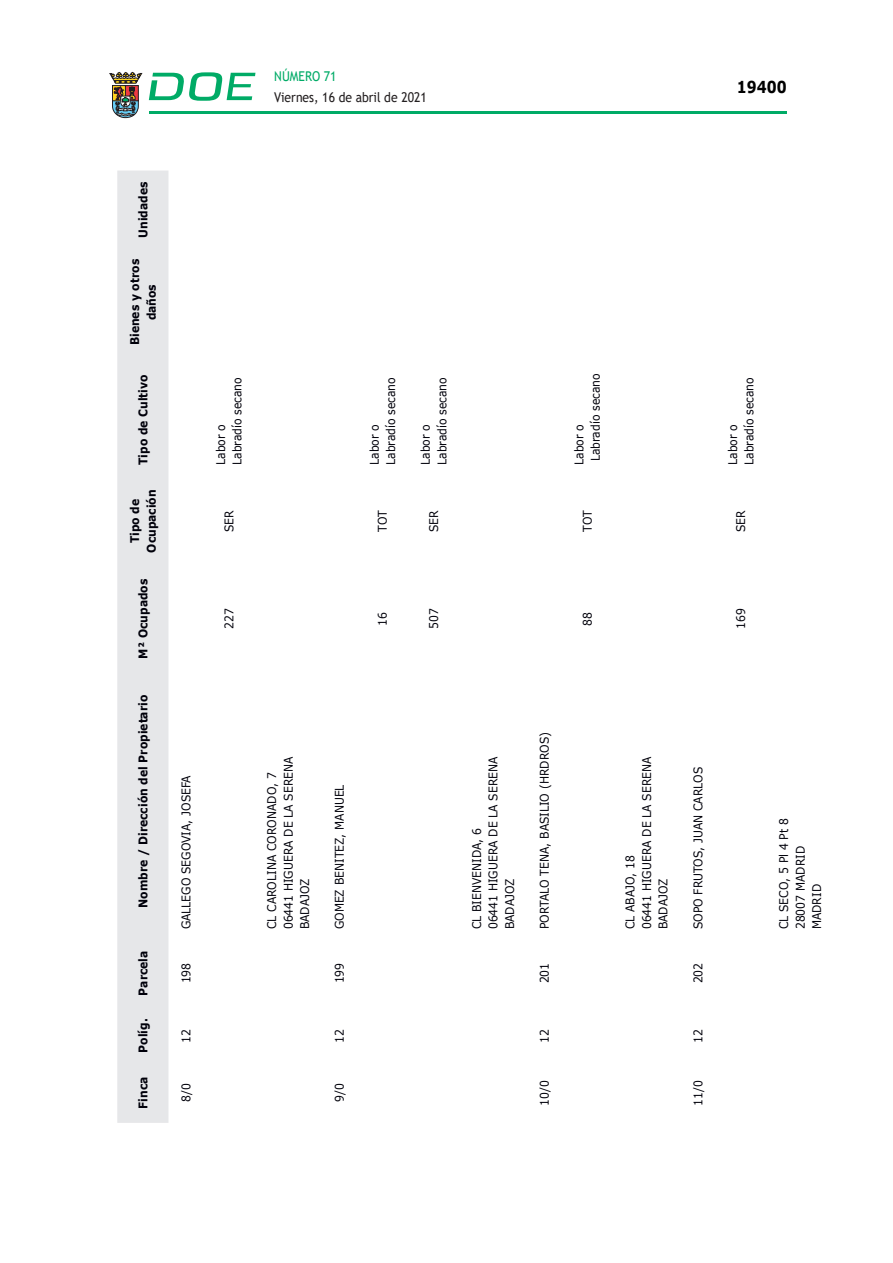
<style>
.page{position:relative;width:893px;height:1263px;background:#fff}
.page>*{position:absolute;margin:0;border:0;box-sizing:border-box;transform-origin:0 0}
.t1{font:700 16.5px "Verdana";color:#000;scale:.85 1}
.t2{font:13.5px "Trebuchet MS";color:#231f20;scale:.9 1}
.t3{font:13.5px "Trebuchet MS";color:#00ab67;scale:.9 1}
.t4{font:12px/16.5px "Verdana";color:#00000a;scale:.9 1}
.t5{font:700 12px/16.5px "Verdana";color:#00000a;text-align:center;scale:.9 1}
</style>
<div class="page">
<hr style="left:149px;top:111px;width:638px;height:3px;background:#00ab66">
<svg style="left:109px;top:72px;width:33px;height:46px"></svg>
<svg style="left:149px;top:72px;width:106px;height:29px"></svg>
<div style="left:117px;top:171px;width:51px;height:952px;background:#e6e7e9"></div>
<p class="t3" style="left:274px;top:67px;width:71px">NÚMERO 71</p>
<p class="t2" style="left:274px;top:88px;width:171px">Viernes, 16 de abril de 2021</p>
<h1 class="t1" style="left:737px;top:75px;width:60px">19400</h1>
<p class="t5" style="left:135px;top:238px;width:64px;rotate:-90deg">Unidades</p>
<p class="t5" style="left:126px;top:345px;width:97px;rotate:-90deg">Bienes y otros daños</p>
<p class="t5" style="left:135px;top:465px;width:102px;rotate:-90deg">Tipo de Cultivo</p>
<p class="t5" style="left:126px;top:553px;width:72px;rotate:-90deg">Tipo de<br>Ocupación</p>
<p class="t5" style="left:135px;top:658px;width:90px;rotate:-90deg">M² Ocupados</p>
<p class="t5" style="left:135px;top:908px;width:238px;rotate:-90deg">Nombre / Dirección del Propietario</p>
<p class="t5" style="left:135px;top:995px;width:51px;rotate:-90deg">Parcela</p>
<p class="t5" style="left:135px;top:1053px;width:39px;rotate:-90deg">Políg.</p>
<p class="t5" style="left:135px;top:1109px;width:37px;rotate:-90deg">Finca</p>
<p class="t4" style="left:178px;top:929px;width:173px;rotate:-90deg">GALLEGO SEGOVIA, JOSEFA</p>
<p class="t4" style="left:178px;top:983px;width:24px;rotate:-90deg">198</p>
<p class="t4" style="left:178px;top:1042px;width:17px;rotate:-90deg">12</p>
<p class="t4" style="left:178px;top:1102px;width:22px;rotate:-90deg">8/0</p>
<p class="t4" style="left:229px;top:465px;width:99px;rotate:-90deg">Labradío secano</p>
<p class="t4" style="left:212px;top:465px;width:47px;rotate:-90deg">Labor o</p>
<p class="t4" style="left:221px;top:532px;width:26px;rotate:-90deg">SER</p>
<p class="t4" style="left:221px;top:629px;width:24px;rotate:-90deg">227</p>
<p class="t4" style="left:382px;top:465px;width:99px;rotate:-90deg">Labradío secano</p>
<p class="t4" style="left:366px;top:465px;width:47px;rotate:-90deg">Labor o</p>
<p class="t4" style="left:434px;top:465px;width:99px;rotate:-90deg">Labradío secano</p>
<p class="t4" style="left:417px;top:465px;width:47px;rotate:-90deg">Labor o</p>
<p class="t4" style="left:374px;top:532px;width:25px;rotate:-90deg">TOT</p>
<p class="t4" style="left:425px;top:532px;width:26px;rotate:-90deg">SER</p>
<p class="t4" style="left:374px;top:625px;width:17px;rotate:-90deg">16</p>
<p class="t4" style="left:425px;top:629px;width:24px;rotate:-90deg">507</p>
<p class="t4" style="left:280px;top:929px;width:193px;rotate:-90deg">06441 HIGUERA DE LA SERENA</p>
<p class="t4" style="left:264px;top:929px;width:176px;rotate:-90deg">CL CAROLINA CORONADO, 7</p>
<p class="t4" style="left:297px;top:929px;width:58px;rotate:-90deg">BADAJOZ</p>
<p class="t4" style="left:331px;top:929px;width:162px;rotate:-90deg">GOMEZ BENITEZ, MANUEL</p>
<p class="t4" style="left:331px;top:983px;width:24px;rotate:-90deg">199</p>
<p class="t4" style="left:331px;top:1042px;width:17px;rotate:-90deg">12</p>
<p class="t4" style="left:331px;top:1102px;width:22px;rotate:-90deg">9/0</p>
<p class="t4" style="left:571px;top:461px;width:99px;text-indent:-4px;rotate:-90deg">Labor o<br>Labradío secano</p>
<p class="t4" style="left:741px;top:465px;width:99px;rotate:-90deg">Labradío secano</p>
<p class="t4" style="left:724px;top:465px;width:47px;rotate:-90deg">Labor o</p>
<p class="t4" style="left:579px;top:532px;width:25px;rotate:-90deg">TOT</p>
<p class="t4" style="left:732px;top:532px;width:26px;rotate:-90deg">SER</p>
<p class="t4" style="left:579px;top:625px;width:17px;rotate:-90deg">88</p>
<p class="t4" style="left:732px;top:629px;width:24px;rotate:-90deg">169</p>
<p class="t4" style="left:468px;top:929px;width:193px;rotate:-90deg">CL BIENVENIDA, 6<br>06441 HIGUERA DE LA SERENA</p>
<p class="t4" style="left:501px;top:929px;width:58px;rotate:-90deg">BADAJOZ</p>
<p class="t4" style="left:536px;top:929px;width:221px;rotate:-90deg">PORTALO TENA, BASILIO (HRDROS)</p>
<p class="t4" style="left:536px;top:983px;width:24px;rotate:-90deg">201</p>
<p class="t4" style="left:536px;top:1042px;width:17px;rotate:-90deg">12</p>
<p class="t4" style="left:536px;top:1105px;width:30px;rotate:-90deg">10/0</p>
<p class="t4" style="left:622px;top:929px;width:193px;rotate:-90deg">CL ABAJO, 18<br>06441 HIGUERA DE LA SERENA</p>
<p class="t4" style="left:655px;top:929px;width:58px;rotate:-90deg">BADAJOZ</p>
<p class="t4" style="left:690px;top:929px;width:182px;rotate:-90deg">SOPO FRUTOS, JUAN CARLOS</p>
<p class="t4" style="left:690px;top:983px;width:24px;rotate:-90deg">202</p>
<p class="t4" style="left:690px;top:1042px;width:17px;rotate:-90deg">12</p>
<p class="t4" style="left:690px;top:1105px;width:30px;rotate:-90deg">11/0</p>
<p class="t4" style="left:775px;top:929px;width:125px;rotate:-90deg">CL SECO, 5 Pl 4 Pt 8<br>28007 MADRID<br>MADRID</p>
</div>
